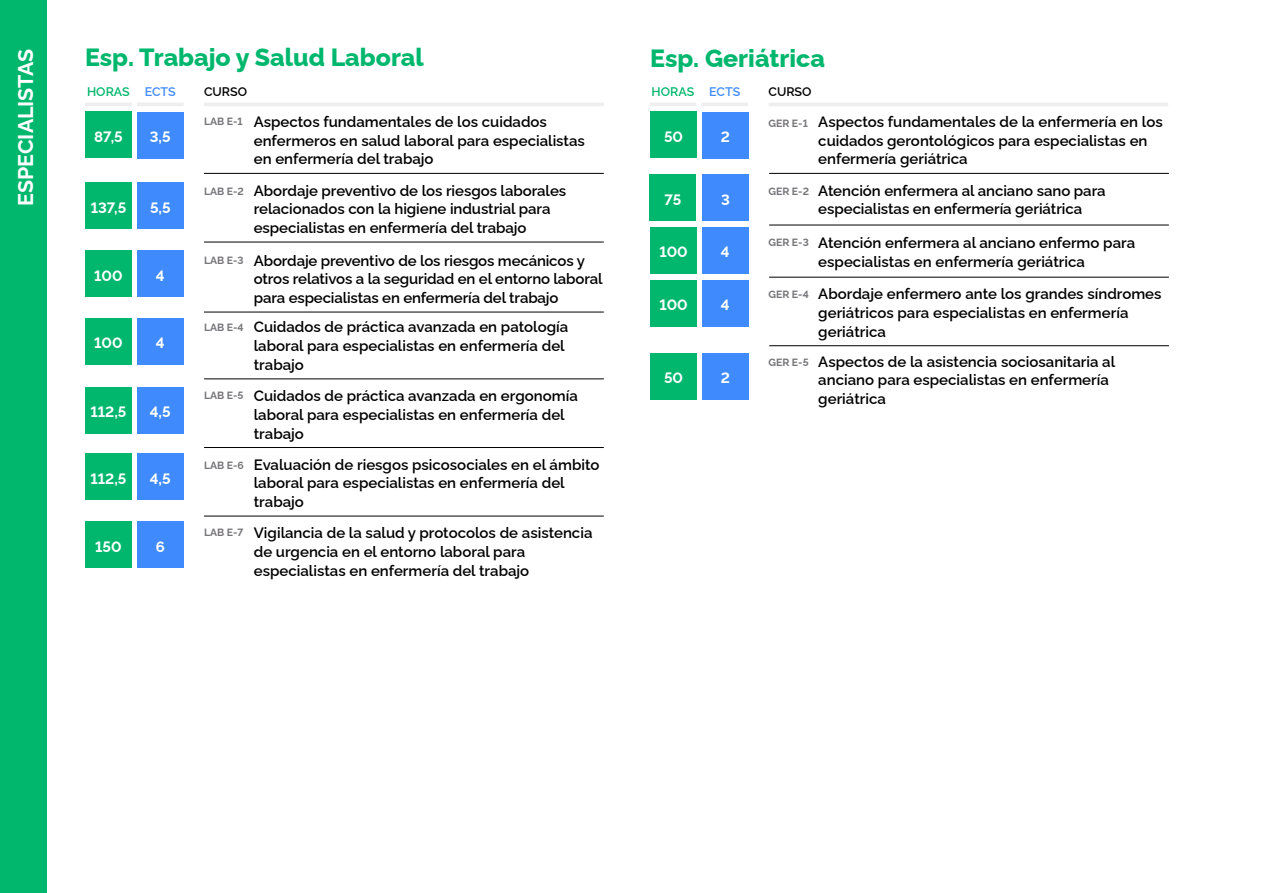
<style>
.page{position:relative;width:1263px;height:893px;background:#fff}
.page>*{position:absolute;margin:0;border:0;box-sizing:border-box;transform-origin:0 0}
.t1{font:800 24.9px "Raleway";color:#00b76d}
.t2{font:700 21.3px "Raleway";color:#fff}
.t3{font:600 15px/18.8px "Raleway";color:#000}
.t4{font:700 15px "Raleway";color:#fff}
.t5{font:600 12.45px "Raleway";color:#00b76d}
.t6{font:600 12.45px "Raleway";color:#000}
.t7{font:700 10.5px "Raleway";color:#777579}
.s1{color:#3f8bfd}
</style>
<div class="page">
<hr style="left:85px;top:103px;width:47px;height:3px;background:#eee">
<hr style="left:649px;top:103px;width:47px;height:3px;background:#eee">
<hr style="left:137px;top:103px;width:47px;height:3px;background:#eee">
<hr style="left:701px;top:103px;width:47px;height:3px;background:#eee">
<hr style="left:204px;top:103px;width:400px;height:3px;background:#eee">
<hr style="left:768px;top:103px;width:400px;height:3px;background:#eee">
<div style="left:0;top:0;width:47px;height:893px;background:#00b76d"></div>
<hr style="left:204px;top:378px;width:400px;height:1px;background:#000">
<hr style="left:769px;top:345px;width:400px;height:1px;background:#000">
<hr style="left:204px;top:447px;width:400px;height:1px;background:#000">
<hr style="left:204px;top:242px;width:400px;height:1px;background:#000">
<hr style="left:769px;top:225px;width:400px;height:1px;background:#000">
<hr style="left:204px;top:516px;width:400px;height:1px;background:#000">
<hr style="left:204px;top:312px;width:400px;height:1px;background:#000">
<hr style="left:769px;top:277px;width:400px;height:1px;background:#000">
<hr style="left:204px;top:173px;width:400px;height:1px;background:#000">
<hr style="left:769px;top:173px;width:400px;height:1px;background:#000">
<div style="left:85px;top:112px;width:47px;height:46px;background:#00b76d"></div>
<div style="left:650px;top:112px;width:47px;height:46px;background:#00b76d"></div>
<div style="left:85px;top:182px;width:47px;height:47px;background:#00b76d"></div>
<div style="left:649px;top:175px;width:47px;height:46px;background:#00b76d"></div>
<div style="left:85px;top:453px;width:47px;height:47px;background:#00b76d"></div>
<div style="left:85px;top:521px;width:47px;height:47px;background:#00b76d"></div>
<div style="left:85px;top:250px;width:47px;height:47px;background:#00b76d"></div>
<div style="left:650px;top:227px;width:47px;height:46px;background:#00b76d"></div>
<div style="left:85px;top:318px;width:47px;height:47px;background:#00b76d"></div>
<div style="left:650px;top:280px;width:47px;height:47px;background:#00b76d"></div>
<div style="left:85px;top:387px;width:47px;height:47px;background:#00b76d"></div>
<div style="left:650px;top:353px;width:47px;height:46px;background:#00b76d"></div>
<div style="left:137px;top:112px;width:47px;height:46px;background:#3f8bfd"></div>
<div style="left:702px;top:112px;width:47px;height:46px;background:#3f8bfd"></div>
<div style="left:137px;top:182px;width:47px;height:47px;background:#3f8bfd"></div>
<div style="left:702px;top:175px;width:47px;height:46px;background:#3f8bfd"></div>
<div style="left:137px;top:453px;width:47px;height:47px;background:#3f8bfd"></div>
<div style="left:137px;top:521px;width:47px;height:47px;background:#3f8bfd"></div>
<div style="left:137px;top:250px;width:47px;height:47px;background:#3f8bfd"></div>
<div style="left:702px;top:227px;width:47px;height:46px;background:#3f8bfd"></div>
<div style="left:137px;top:318px;width:47px;height:47px;background:#3f8bfd"></div>
<div style="left:702px;top:280px;width:47px;height:47px;background:#3f8bfd"></div>
<div style="left:137px;top:387px;width:47px;height:47px;background:#3f8bfd"></div>
<div style="left:702px;top:353px;width:47px;height:46px;background:#3f8bfd"></div>
<h2 class="t2" style="left:9px;top:206px;width:158px;rotate:-90deg">ESPECIALISTAS</h2>
<h1 class="t1" style="left:85px;top:38px;width:340px">Esp. Trabajo y Salud Laboral</h1>
<h1 class="t1" style="left:650px;top:39px;width:176px">Esp. Geriátrica</h1>
<p class="t5" style="left:87px;top:81px;width:90px">HORAS <span class="s1">ECTS</span></p>
<p class="t6" style="left:204px;top:81px;width:45px">CURSO</p>
<p class="t5" style="left:652px;top:81px;width:90px">HORAS <span class="s1">ECTS</span></p>
<p class="t6" style="left:768px;top:81px;width:45px">CURSO</p>
<p class="t3" style="left:254px;top:111px;width:333px">Aspectos fundamentales de los cuidados enfermeros en salud laboral para especialistas en enfermería del trabajo</p>
<p class="t3" style="left:818px;top:111px;width:346px">Aspectos fundamentales de la enfermería en los cuidados gerontológicos para especialistas en enfermería geriátrica</p>
<p class="t7" style="left:204px;top:113px;width:40px">LAB E-1</p>
<p class="t7" style="left:768px;top:115px;width:41px">GER E-1</p>
<p class="t4" style="left:150px;top:125px;width:22px">3,5</p>
<p class="t4" style="left:721px;top:125px;width:11px">2</p>
<p class="t4" style="left:94px;top:125px;width:30px">87,5</p>
<p class="t4" style="left:664px;top:125px;width:21px">50</p>
<p class="t4" style="left:91px;top:196px;width:37px">137,5</p>
<p class="t4" style="left:150px;top:196px;width:22px">5,5</p>
<p class="t4" style="left:94px;top:264px;width:30px">100</p>
<p class="t4" style="left:156px;top:264px;width:10px">4</p>
<p class="t4" style="left:94px;top:332px;width:30px">100</p>
<p class="t4" style="left:156px;top:332px;width:10px">4</p>
<p class="t4" style="left:91px;top:400px;width:37px">112,5</p>
<p class="t4" style="left:150px;top:400px;width:22px">4,5</p>
<p class="t7" style="left:204px;top:183px;width:41px">LAB E-2</p>
<p class="t7" style="left:204px;top:252px;width:41px">LAB E-3</p>
<p class="t7" style="left:204px;top:319px;width:41px">LAB E-4</p>
<p class="t7" style="left:204px;top:387px;width:41px">LAB E-5</p>
<p class="t3" style="left:254px;top:179px;width:314px">Abordaje preventivo de los riesgos laborales relacionados con la higiene industrial para especialistas en enfermería del trabajo</p>
<p class="t3" style="left:818px;top:179px;width:289px">Atención enfermera al anciano sano para especialistas en enfermería geriátrica</p>
<p class="t7" style="left:768px;top:183px;width:42px">GER E-2</p>
<p class="t4" style="left:721px;top:188px;width:10px">3</p>
<p class="t4" style="left:664px;top:188px;width:18px">75</p>
<p class="t3" style="left:818px;top:232px;width:318px">Atención enfermera al anciano enfermo para especialistas en enfermería geriátrica</p>
<p class="t7" style="left:768px;top:235px;width:42px">GER E-3</p>
<p class="t4" style="left:659px;top:240px;width:30px">100</p>
<p class="t4" style="left:721px;top:240px;width:10px">4</p>
<p class="t3" style="left:254px;top:249px;width:350px">Abordaje preventivo de los riesgos mecánicos y otros relativos a la seguridad en el entorno laboral para especialistas en enfermería del trabajo</p>
<p class="t3" style="left:818px;top:283px;width:345px">Abordaje enfermero ante los grandes síndromes geriátricos para especialistas en enfermería geriátrica</p>
<p class="t7" style="left:768px;top:286px;width:42px">GER E-4</p>
<p class="t4" style="left:659px;top:293px;width:30px">100</p>
<p class="t4" style="left:721px;top:293px;width:10px">4</p>
<p class="t3" style="left:254px;top:316px;width:316px">Cuidados de práctica avanzada en patología laboral para especialistas en enfermería del trabajo</p>
<p class="t3" style="left:818px;top:351px;width:298px">Aspectos de la asistencia sociosanitaria al anciano para especialistas en enfermería geriátrica</p>
<p class="t7" style="left:768px;top:354px;width:42px">GER E-5</p>
<p class="t4" style="left:721px;top:366px;width:11px">2</p>
<p class="t4" style="left:664px;top:366px;width:21px">50</p>
<p class="t3" style="left:254px;top:385px;width:326px">Cuidados de práctica avanzada en ergonomía laboral para especialistas en enfermería del trabajo</p>
<p class="t4" style="left:91px;top:467px;width:37px">112,5</p>
<p class="t4" style="left:150px;top:467px;width:22px">4,5</p>
<p class="t7" style="left:204px;top:457px;width:41px">LAB E-6</p>
<p class="t3" style="left:254px;top:453px;width:347px">Evaluación de riesgos psicosociales en el ámbito laboral para especialistas en enfermería del trabajo</p>
<p class="t4" style="left:95px;top:535px;width:28px">150</p>
<p class="t4" style="left:156px;top:535px;width:11px">6</p>
<p class="t7" style="left:204px;top:524px;width:41px">LAB E-7</p>
<p class="t3" style="left:254px;top:522px;width:340px">Vigilancia de la salud y protocolos de asistencia de urgencia en el entorno laboral para especialistas en enfermería del trabajo</p>
</div>
